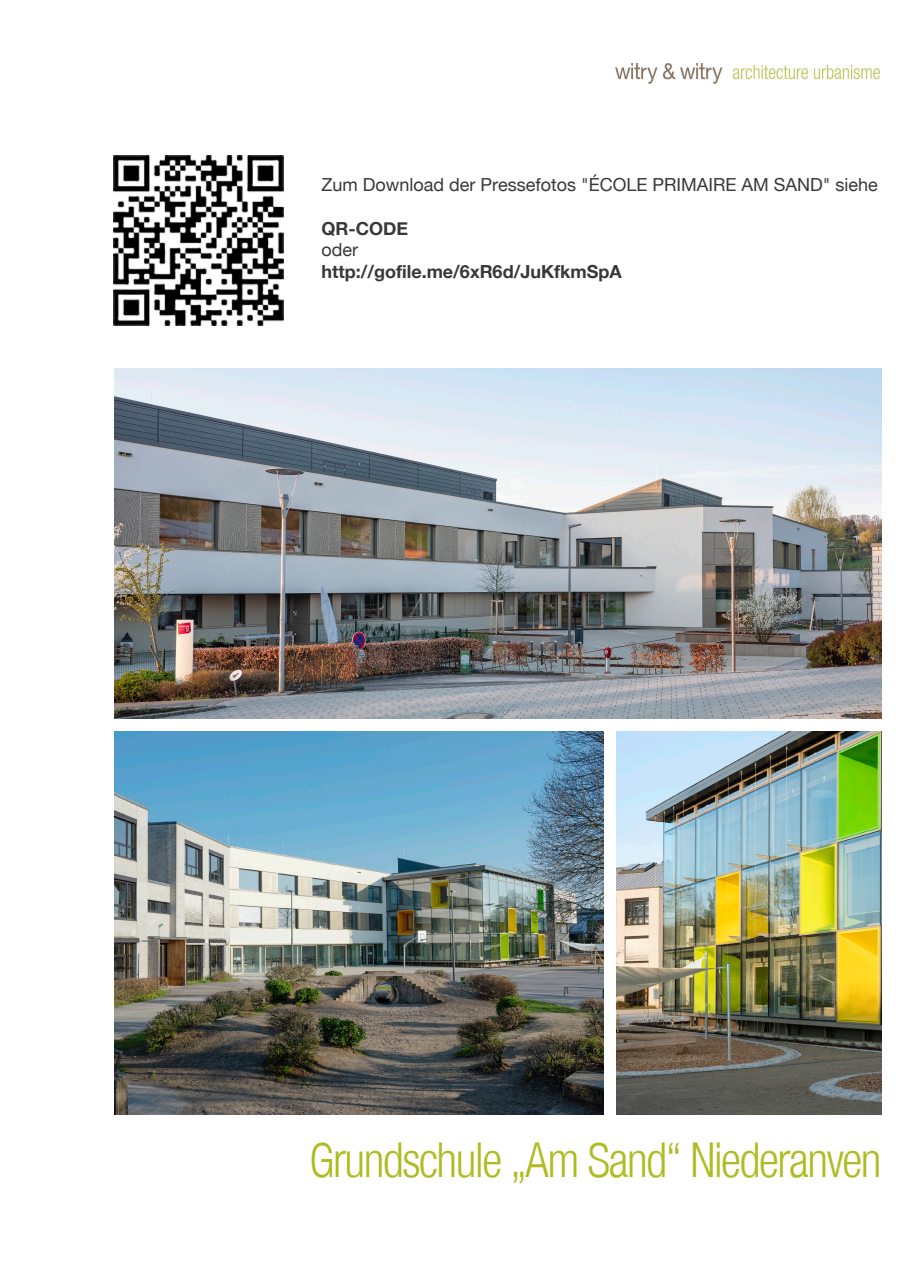
<style>
.page{position:relative;width:910px;height:1280px;background:#fff}
.page>*{position:absolute;margin:0;border:0;box-sizing:border-box;transform-origin:0 0}
.t1{font:300 condensed 48px "Helvetica Neue LT";letter-spacing:-.03em;color:#aebc21}
.t2{font:18px "Helvetica Neue";color:#383838}
.t3{font:700 18px "Helvetica Neue";color:#383838}
</style>
<div class="page">
<img style="left:615px;top:64px;width:264px;height:19px">
<img style="left:115px;top:369px;width:767px;height:350px">
<img style="left:115px;top:731px;width:489px;height:383px">
<img style="left:617px;top:731px;width:265px;height:383px">
<img style="left:114px;top:156px;width:170px;height:169px">
<p class="t2" style="left:321px;top:172px;width:558px">Zum Download der Pressefotos "ÉCOLE PRIMAIRE AM SAND" siehe</p>
<p class="t3" style="left:321px;top:214px;width:88px">QR-CODE</p>
<p class="t2" style="left:321px;top:237px;width:38px">oder</p>
<p class="t3" style="left:321px;top:258px;width:302px">http://gofile.me/6xR6d/JuKfkmSpA</p>
<p class="t1" style="left:309px;top:1132px;width:574px">Grundschule „Am Sand“ Niederanven</p>
</div>
